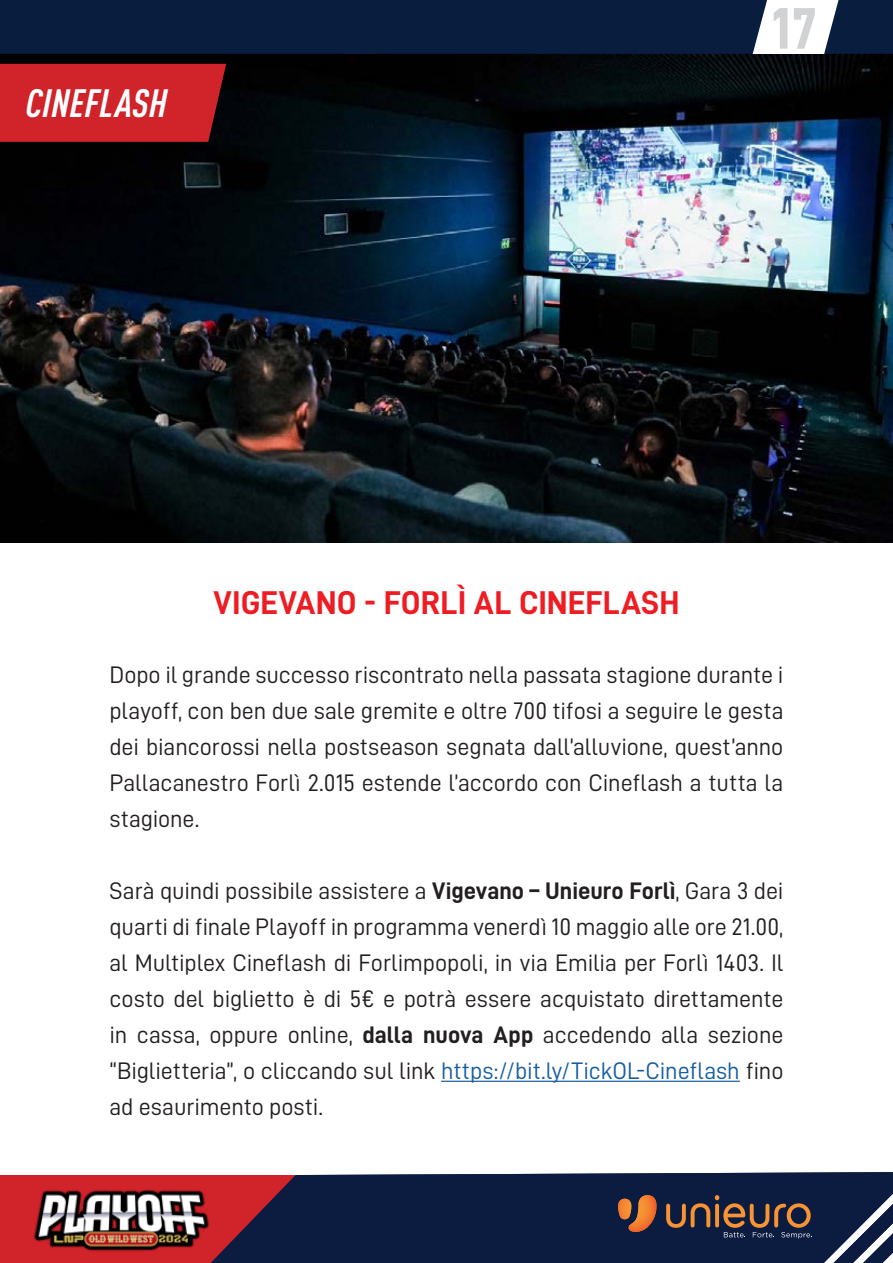
<style>
.page{position:relative;width:893px;height:1263px;background:#fff}
.page>*{position:absolute;margin:0;border:0;box-sizing:border-box;transform-origin:0 0}
.t1{font:900 condensed 57px "DIN Pro";color:#d1d2d4}
.t2{font:italic 700 condensed 39px "DIN Pro";letter-spacing:.01em;color:#fff}
.t3{font:33px "D DIN PRO Bold";color:#ee1d23}
.t4{font:24px/36px "D DIN PRO Regular";letter-spacing:-.005em;color:#231f20;text-align:justify}
.s1{font-family:"D DIN PRO Bold"}
.s2{color:#175d9e}
</style>
<div class="page">
<img style="left:0;top:54px;width:893px;height:488px">
<div style="left:0;top:64px;width:226px;height:78px;background:#d1232a"></div>
<div style="left:0;top:0;width:893px;height:54px;background:#091e3e"></div>
<svg style="left:753px;top:0;width:85px;height:54px"></svg>
<div style="left:0;top:1175px;width:315px;height:88px;background:#d1232a"></div>
<svg style="left:210px;top:1172px;width:683px;height:91px;background:#252546"></svg>
<hr style="left:441px;top:1081px;width:299px;height:1px;background:#175d9e">
<img style="left:34px;top:1187px;width:179px;height:65px">
<div style="left:603px;top:1180px;width:223px;height:67px;background:#0c1b40"></div>
<img style="left:618px;top:1195px;width:38px;height:37px">
<svg style="left:666px;top:1195px;width:146px;height:43px"></svg>
<h2 class="t2" style="left:26px;top:74px;width:143px">CINEFLASH</h2>
<h1 class="t1" style="left:769px;top:-15px;width:49px">17</h1>
<h3 class="t3" style="left:214px;top:584px;width:467px">VIGEVANO - FORLÌ AL CINEFLASH</h3>
<p class="t4" style="left:109px;top:656px;width:676px">Dopo il grande successo riscontrato nella passata stagione durante i playoff, con ben due sale gremite e oltre 700 tifosi a seguire le gesta dei biancorossi nella postseason segnata dall’alluvione, quest’anno Pallacanestro Forlì 2.015 estende l’accordo con Cineflash a tutta la stagione.</p>
<p class="t4" style="left:109px;top:872px;width:675px">Sarà quindi possibile assistere a <span class="s1">Vigevano – Unieuro Forlì</span>, Gara 3 dei quarti di finale Playoff in programma venerdì 10 maggio alle ore 21.00, al Multiplex Cineflash di Forlimpopoli, in via Emilia per Forlì 1403. Il costo del biglietto è di 5€ e potrà essere acquistato direttamente in cassa, oppure online, <span class="s1">dalla nuova App</span> accedendo alla sezione “Biglietteria”, o cliccando sul link <span class="s2">https://bit.ly/TickOL-Cineflash</span> fino ad esaurimento posti.</p>
</div>
